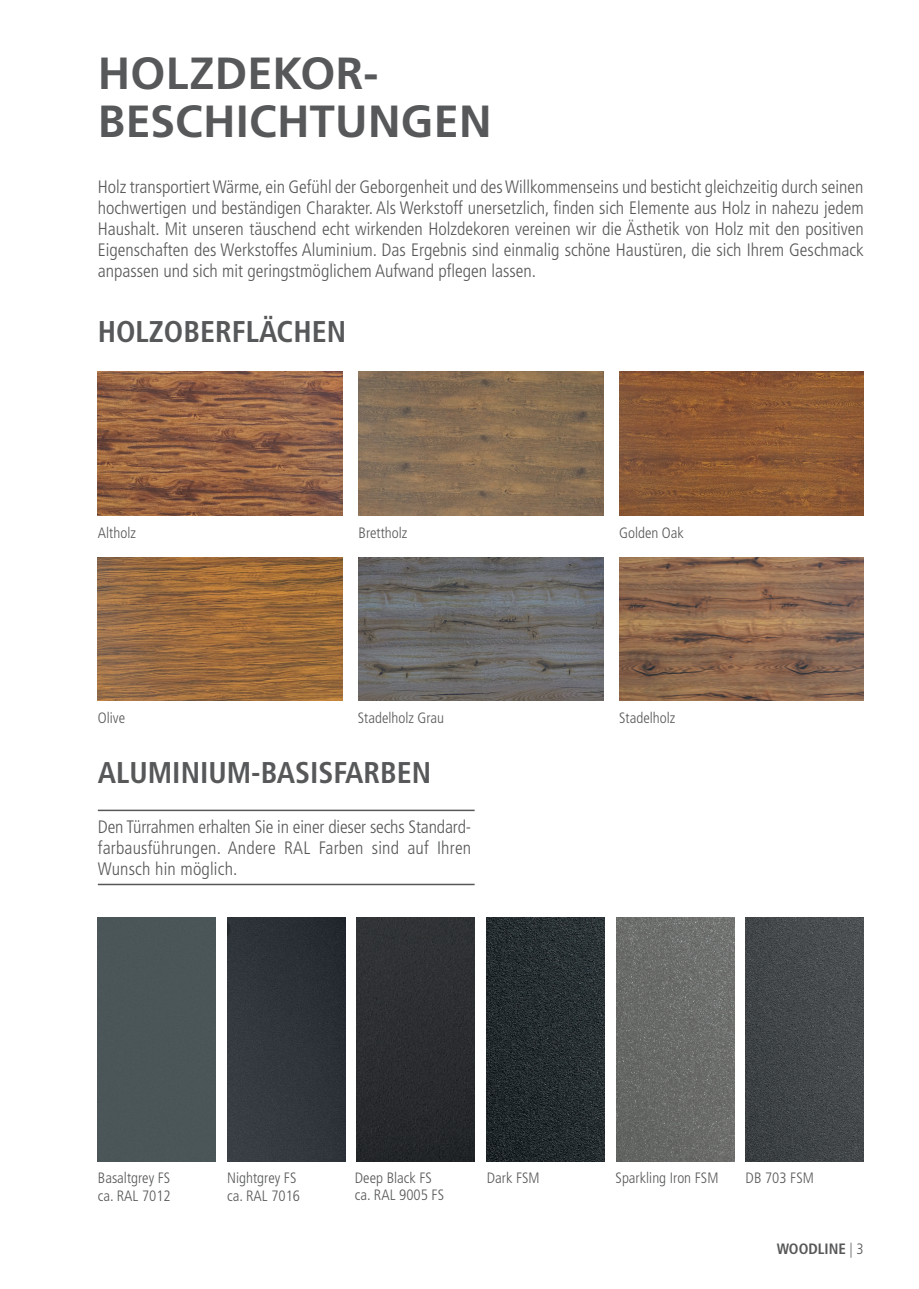
<style>
.page{position:relative;width:919px;height:1289px;background:#fff}
.page>*{position:absolute;margin:0;border:0;box-sizing:border-box;transform-origin:0 0}
.t1{font:700 45px/48px "Frutiger LT Std";letter-spacing:.005em;color:#57585a}
.t2{font:700 condensed 30px "Frutiger LT Std";color:#57585a}
.t3{font:300 condensed 18px/21px "Frutiger LT Std";color:#57585a;text-align:justify}
.t4{font:300 condensed 15px/17.1px "Frutiger LT Std";color:#57585a}
.t5{font:700 condensed 15px "Frutiger LT Std";color:#57585a}
.s1{font-weight:300}
</style>
<div class="page">
<hr style="left:98px;top:809px;width:376px;height:2px;background:#57585a">
<hr style="left:98px;top:883px;width:376px;height:2px;background:#57585a">
<img style="left:98px;top:372px;width:244px;height:143px">
<img style="left:98px;top:557px;width:244px;height:143px">
<img style="left:358px;top:372px;width:245px;height:143px">
<img style="left:358px;top:557px;width:245px;height:143px">
<img style="left:619px;top:372px;width:244px;height:143px">
<img style="left:619px;top:557px;width:244px;height:143px">
<img style="left:227px;top:917px;width:118px;height:244px">
<img style="left:356px;top:917px;width:118px;height:244px">
<div style="left:98px;top:917px;width:118px;height:244px;background:#4b5659"></div>
<img style="left:487px;top:917px;width:118px;height:244px">
<img style="left:745px;top:917px;width:118px;height:244px">
<img style="left:616px;top:917px;width:118px;height:244px">
<h1 class="t1" style="left:98px;top:50px;width:395px">HOLZDEKOR-<br>BESCHICHTUNGEN</h1>
<p class="t3" style="left:98px;top:177px;width:767px">Holz transportiert Wärme, ein Gefühl der Geborgenheit und des Willkommenseins und besticht gleichzeitig durch seinen hochwertigen und beständigen Charakter. Als Werkstoff unersetzlich, finden sich Elemente aus Holz in nahezu jedem Haushalt. Mit unseren täuschend echt wirkenden Holzdekoren vereinen wir die Ästhetik von Holz mit den positiven Eigenschaften des Werkstoffes Aluminium. Das Ergebnis sind einmalig schöne Haustüren, die sich Ihrem Geschmack anpassen und sich mit geringstmöglichem Aufwand pflegen lassen.</p>
<h2 class="t2" style="left:98px;top:314px;width:250px">HOLZOBERFLÄCHEN</h2>
<p class="t4" style="left:98px;top:524px;width:40px">Altholz</p>
<p class="t4" style="left:98px;top:709px;width:29px">Olive</p>
<p class="t4" style="left:358px;top:524px;width:50px">Brettholz</p>
<p class="t4" style="left:358px;top:709px;width:88px">Stadelholz Grau</p>
<h2 class="t2" style="left:98px;top:755px;width:335px">ALUMINIUM-BASISFARBEN</h2>
<p class="t3" style="left:98px;top:816px;width:375px">Den Türrahmen erhalten Sie in einer dieser sechs Standard&shy;farbausführungen. Andere RAL Farben sind auf Ihren Wunsch hin möglich.</p>
<p class="t4" style="left:619px;top:524px;width:66px">Golden Oak</p>
<p class="t4" style="left:619px;top:709px;width:58px">Stadelholz</p>
<p class="t4" style="left:355px;top:1169px;width:91px">Deep Black FS ca. RAL 9005 FS</p>
<p class="t4" style="left:98px;top:1169px;width:74px">Basaltgrey FS</p>
<p class="t4" style="left:615px;top:1169px;width:104px">Sparkling Iron FSM</p>
<p class="t4" style="left:98px;top:1186px;width:74px">ca. RAL 7012</p>
<p class="t4" style="left:227px;top:1169px;width:74px">Nightgrey FS ca. RAL 7016</p>
<p class="t4" style="left:487px;top:1169px;width:54px">Dark FSM</p>
<p class="t4" style="left:745px;top:1169px;width:70px">DB 703 FSM</p>
<p class="t5" style="left:776px;top:1240px;width:88px">WOODLINE <span class="s1">| 3</span></p>
</div>
